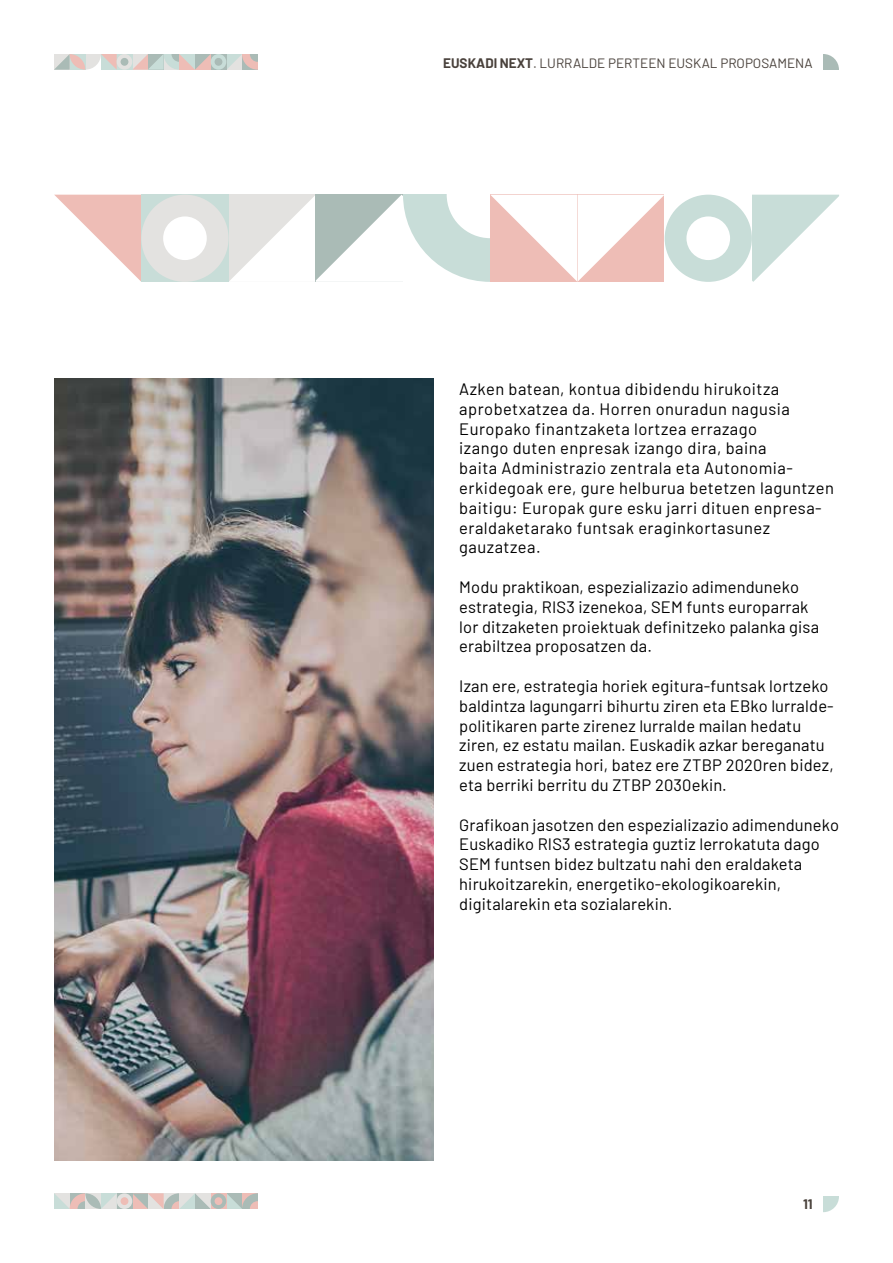
<style>
.page{position:relative;width:893px;height:1263px;background:#fff}
.page>*{position:absolute;margin:0;border:0;box-sizing:border-box;transform-origin:0 0}
.t1{font:16.5px/19.8px "Barlow";letter-spacing:.01em;color:#000}
.t2{font:16.5px/19.8px "Barlow";letter-spacing:.03em;color:#000}
.t3{font:13.5px "Barlow";color:#49413b}
.t4{font:700 13.5px "Barlow";color:#49413b}
.s1{font-weight:700}
</style>
<div class="page">
<svg style="left:823px;top:54px;width:16px;height:16px"></svg>
<svg style="left:823px;top:1196px;width:16px;height:16px"></svg>
<div style="left:117px;top:1193px;width:15px;height:16px;background:#aabbb6"></div>
<svg style="left:132px;top:1193px;width:126px;height:16px;background:#cbc8c3"></svg>
<div style="left:117px;top:1193px;width:15px;height:16px;background:#e3e2e0;border-radius:50%"></div>
<div style="left:121px;top:1197px;width:7px;height:8px;background:#eebdb6;border-radius:50%"></div>
<svg style="left:54px;top:1193px;width:63px;height:16px"></svg>
<div style="left:117px;top:54px;width:15px;height:16px;background:#c8ddd8"></div>
<svg style="left:132px;top:54px;width:126px;height:16px;background:#ceccc7"></svg>
<div style="left:117px;top:54px;width:15px;height:16px;background:#e3e2e0;border-radius:50%"></div>
<div style="left:121px;top:58px;width:7px;height:8px;background:#aabbb6;border-radius:50%"></div>
<svg style="left:54px;top:54px;width:63px;height:16px"></svg>
<img style="left:54px;top:378px;width:380px;height:783px">
<svg style="left:54px;top:195px;width:87px;height:87px"></svg>
<div style="left:141px;top:195px;width:88px;height:87px;background:#c8ddd8"></div>
<svg style="left:229px;top:195px;width:610px;height:87px"></svg>
<div style="left:141px;top:195px;width:88px;height:87px;background:#e3e2e0;border-radius:50%"></div>
<div style="left:163px;top:216px;width:44px;height:44px;background:#fff;border-radius:50%"></div>
<p class="t3" style="left:443px;top:53px;width:371px"><span class="s1">EUSKADI NEXT</span>. LURRALDE PERTEEN EUSKAL PROPOSAMENA</p>
<p class="t2" style="left:459px;top:378px;width:376px">Azken batean, kontua dibidendu hirukoitza aprobetxatzea da. Horren onuradun nagusia Europako finantzaketa lortzea errazago<br>izango duten enpresak izango dira, baina<br>baita Administrazio zentrala eta Autonomia&shy;erkidegoak ere, gure helburua betetzen laguntzen baitigu: Europak gure esku jarri dituen enpresa&shy;eraldaketarako funtsak eraginkortasunez gauzatzea.</p>
<p class="t1" style="left:459px;top:576px;width:361px">Modu praktikoan, espezializazio adimenduneko estrategia, RIS3 izenekoa, SEM funts europarrak lor ditzaketen proiektuak definitzeko palanka gisa erabiltzea proposatzen da.</p>
<p class="t1" style="left:459px;top:675px;width:376px">Izan ere, estrategia horiek egitura-funtsak lortzeko baldintza lagungarri bihurtu ziren eta EBko lurralde&shy;politikaren parte zirenez lurralde mailan hedatu ziren, ez estatu mailan. Euskadik azkar bereganatu zuen estrategia hori, batez ere ZTBP 2020ren bidez, eta berriki berritu du ZTBP 2030ekin.</p>
<p class="t1" style="left:459px;top:813px;width:381px">Grafikoan jasotzen den espezializazio adimenduneko Euskadiko RIS3 estrategia guztiz lerrokatuta dago SEM funtsen bidez bultzatu nahi den eraldaketa hirukoitzarekin, energetiko-ekologikoarekin, digitalarekin eta sozialarekin.</p>
<p class="t4" style="left:803px;top:1194px;width:11px">11</p>
</div>
